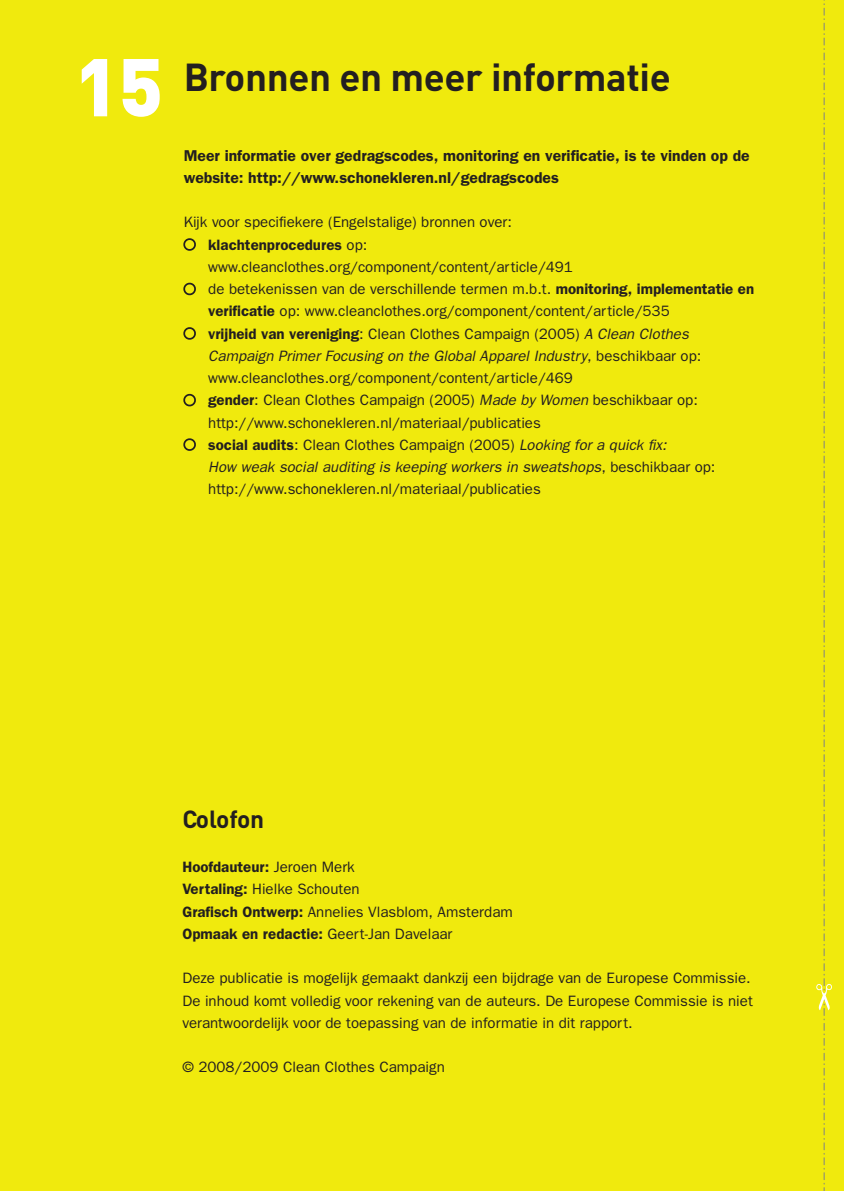
<style>
.page{position:relative;width:844px;height:1191px;background:#fff}
.page>*{position:absolute;margin:0;border:0;box-sizing:border-box;transform-origin:0 0}
.t1{font:900 80.5px "DIN";color:#fff}
.kop_hoofdstuk{font:700 38.5px "DIN";letter-spacing:-.01em;color:#231f20}
.kop_hoofdstuk-2{font:700 24.5px "DIN";letter-spacing:-.01em;color:#231f20}
.Introductie_hoofdstu{font:600 15.75px/22.2px "Franklin Gothic";color:#231f20}
.Broodtekst{font:15.05px/22.2px "Franklin Gothic";color:#231f20}
.Broodtekst-2{font:600 15.05px "Franklin Gothic";color:#231f20}
.s1{font-weight:600}
.s2{font-style:italic}
.s3{font-weight:400}
</style>
<div class="page">
<div style="left:0;top:0;width:843px;height:1191px;background:#f0ea0d"></div>
<svg style="left:183px;top:238px;width:13px;height:13px"></svg>
<svg style="left:183px;top:282px;width:13px;height:14px"></svg>
<svg style="left:183px;top:327px;width:13px;height:13px"></svg>
<svg style="left:183px;top:393px;width:13px;height:14px"></svg>
<svg style="left:183px;top:438px;width:13px;height:13px"></svg>
<svg style="left:816px;top:0;width:15px;height:1191px"></svg>
<p class="t1" style="left:74px;top:33px;width:90px">15</p>
<p class="kop_hoofdstuk" style="left:184px;top:52px;width:488px">Bronnen en meer informatie</p>
<p class="Introductie_hoofdstu" style="left:184px;top:144px;width:567px">Meer informatie over gedragscodes, monitoring en verificatie, is te vinden op de website: http://www.schonekleren.nl/gedragscodes</p>
<p class="Broodtekst" style="left:184px;top:211px;width:329px">Kijk voor specifiekere (Engelstalige) bronnen over:</p>
<p class="Broodtekst" style="left:208px;top:233px;width:366px"><span class="s1">klachtenprocedures</span> op: www.cleanclothes.org/component/content/article/491</p>
<p class="Broodtekst" style="left:208px;top:278px;width:547px">de betekenissen van de verschillende termen m.b.t. <span class="s1">monitoring, implementatie en verificatie</span> op: www.cleanclothes.org/component/content/article/535</p>
<p class="Broodtekst" style="left:208px;top:322px;width:494px"><span class="s1">vrijheid van vereniging</span>: Clean Clothes Campaign (2005) <span class="s2">A Clean Clothes<br>Campaign Primer Focusing on the Global Apparel Industry</span>, beschikbaar op: www.cleanclothes.org/component/content/article/469</p>
<p class="Broodtekst" style="left:208px;top:389px;width:491px"><span class="s1">gender</span>: Clean Clothes Campaign (2005) <span class="s2">Made by Women</span> beschikbaar op: http://www.schonekleren.nl/materiaal/publicaties</p>
<p class="Broodtekst" style="left:208px;top:433px;width:508px"><span class="s1">social audits</span>: Clean Clothes Campaign (2005) <span class="s2">Looking for a quick fix:<br>How weak social auditing is keeping workers in sweatshops</span>, beschikbaar op: http://www.schonekleren.nl/materiaal/publicaties</p>
<p class="kop_hoofdstuk-2" style="left:182px;top:803px;width:83px">Colofon</p>
<p class="Broodtekst" style="left:182px;top:855px;width:179px"><span class="s1">Hoofdauteur:</span> Jeroen Merk<br><span class="s1">Vertaling:</span> Hielke Schouten</p>
<p class="Broodtekst" style="left:182px;top:900px;width:332px"><span class="s1">Grafisch Ontwerp:</span> Annelies Vlasblom, Amsterdam</p>
<p class="Broodtekst-2" style="left:182px;top:925px;width:271px">Opmaak en redactie: <span class="s3">Geert-Jan Davelaar</span></p>
<p class="Broodtekst" style="left:182px;top:967px;width:571px">Deze publicatie is mogelijk gemaakt dankzij een bijdrage van de Europese Commissie.<br>De inhoud komt volledig voor rekening van de auteurs. De Europese Commissie is niet verantwoordelijk voor de toepassing van de informatie in dit rapport.</p>
<p class="Broodtekst" style="left:182px;top:1055px;width:264px">© 2008/2009 Clean Clothes Campaign</p>
</div>
